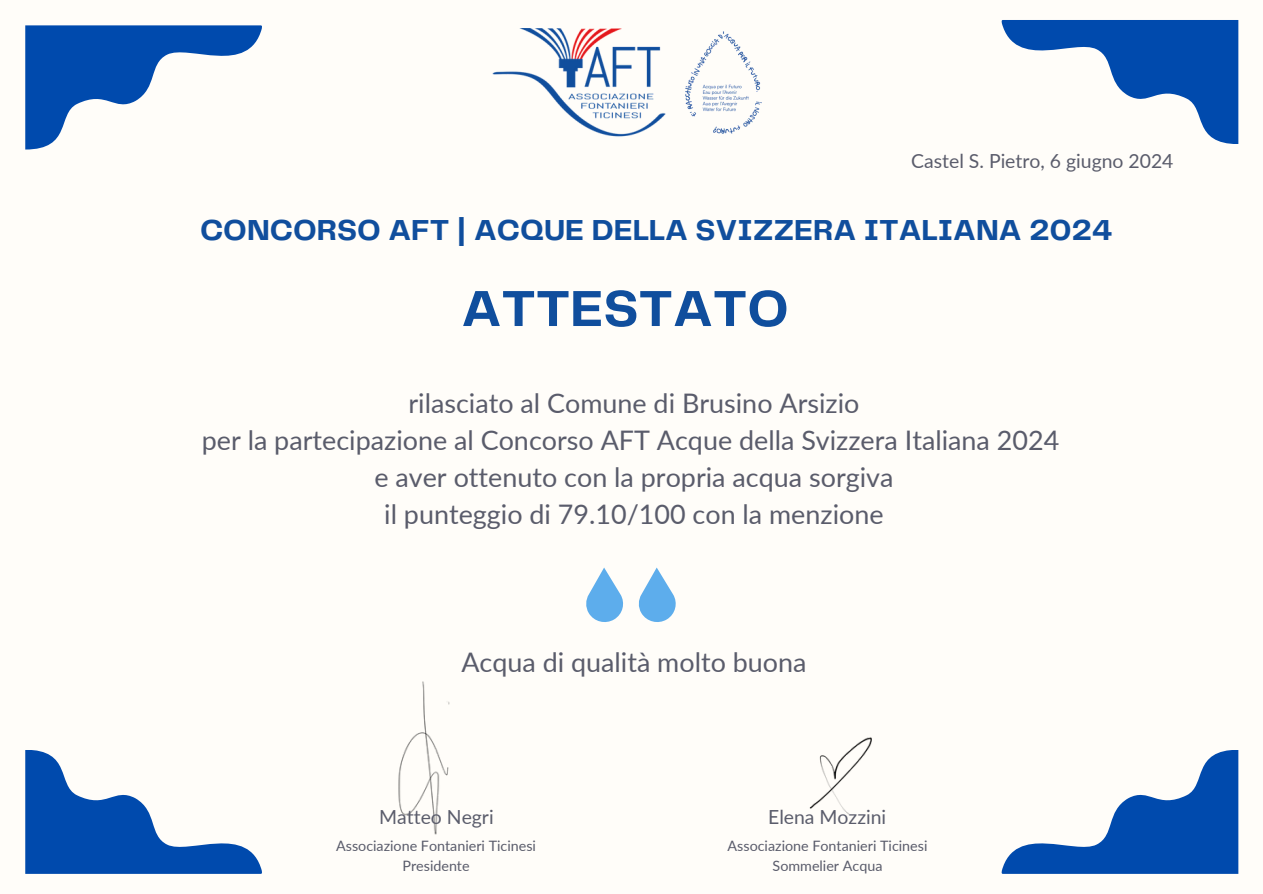
<style>
.page{position:relative;width:1263px;height:894px;background:#fff}
.page>*{position:absolute;margin:0;border:0;box-sizing:border-box;transform-origin:0 0}
.t1{font:700 52.5px "Telegraf";color:#104e9d}
.t2{font:700 30px "Telegraf";color:#104e9d}
.t3{font:26.85px/37px "Lato";color:#5a5c6b;text-align:center}
.t4{font:19.35px "Lato";color:#5a5c6b}
.t5{font:14.25px "Lato";color:#5a5c6b}
</style>
<div class="page">
<div style="left:0;top:0;width:1263px;height:893px;background:#fffdf9"></div>
<img style="left:493px;top:29px;width:172px;height:108px">
<img style="left:685px;top:31px;width:77px;height:103px">
<svg style="left:25px;top:25px;width:237px;height:124px"></svg>
<svg style="left:1001px;top:20px;width:237px;height:124px"></svg>
<svg style="left:1001px;top:750px;width:237px;height:123px"></svg>
<svg style="left:25px;top:750px;width:237px;height:123px"></svg>
<svg style="left:586px;top:567px;width:37px;height:55px"></svg>
<svg style="left:638px;top:567px;width:38px;height:55px"></svg>
<img style="left:398px;top:681px;width:52px;height:154px">
<img style="left:809px;top:737px;width:63px;height:78px">
<h1 class="t4" style="left:911px;top:149px;width:264px">Castel S. Pietro, 6 giugno 2024</h1>
<h2 class="t2" style="left:200px;top:217px;width:914px">CONCORSO AFT | ACQUE DELLA SVIZZERA ITALIANA 2024</h2>
<h4 class="t1" style="left:461px;top:286px;width:329px">ATTESTATO</h4>
<p class="t3" style="left:202px;top:383px;width:859px">rilasciato al Comune di Brusino Arsizio<br>per la partecipazione al Concorso AFT Acque della Svizzera Italiana 2024 e aver ottenuto con la propria acqua sorgiva<br>il punteggio di 79.10/100 con la menzione</p>
<p class="t3" style="left:461px;top:642px;width:347px">Acqua di qualità molto buona</p>
<p class="t4" style="left:379px;top:804px;width:116px">Matteo Negri</p>
<p class="t5" style="left:336px;top:837px;width:201px">Associazione Fontanieri Ticinesi</p>
<p class="t5" style="left:402px;top:856px;width:69px">Presidente</p>
<p class="t4" style="left:768px;top:804px;width:120px">Elena Mozzini</p>
<p class="t5" style="left:728px;top:837px;width:201px">Associazione Fontanieri Ticinesi</p>
<p class="t5" style="left:773px;top:856px;width:111px">Sommelier Acqua</p>
</div>
